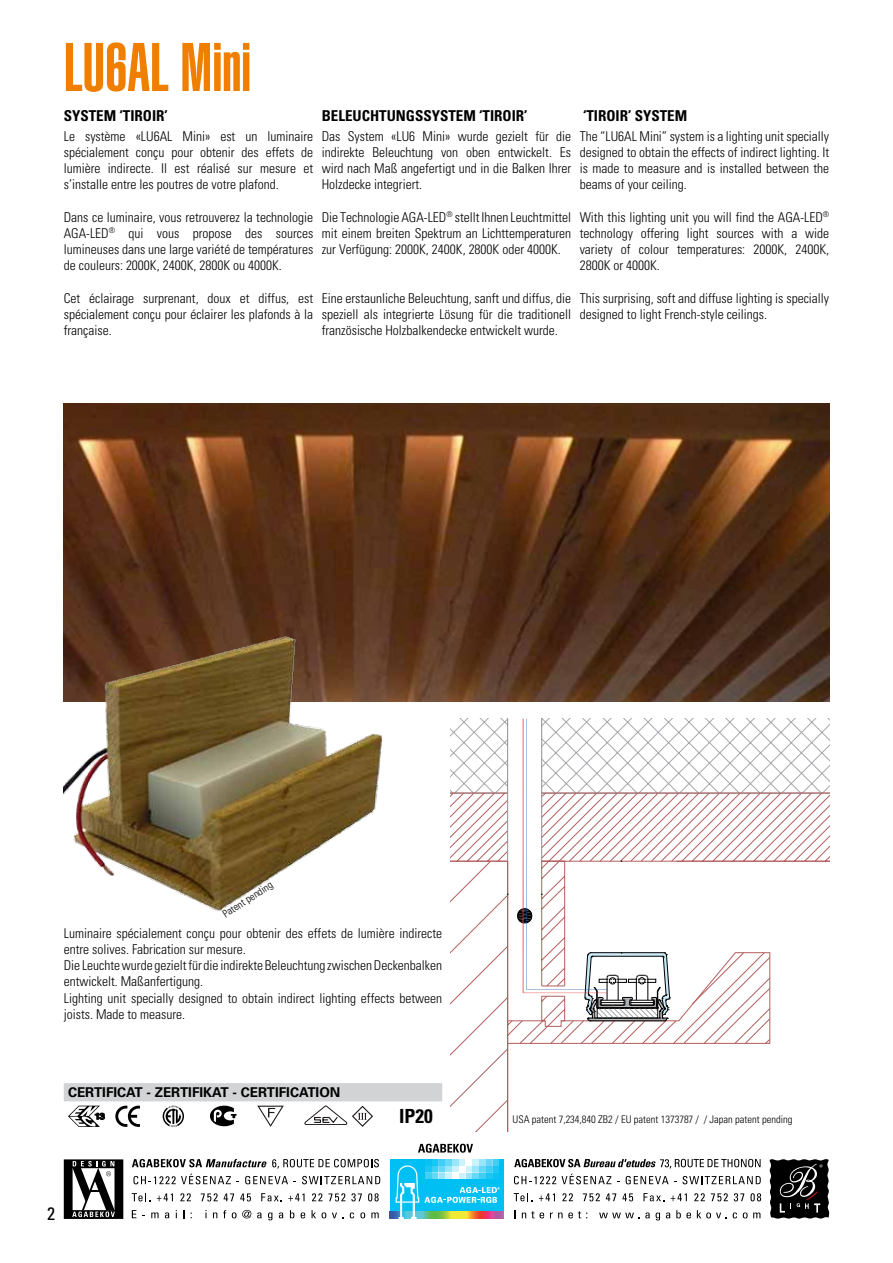
<style>
.page{position:relative;width:893px;height:1263px;background:#fff}
.page>*{position:absolute;margin:0;border:0;box-sizing:border-box;transform-origin:0 0}
.t1{font:67.5px "Helvetica LT Std Ultra Comp";color:#f07f00}
.t2{font:700 condensed 19.5px "Univers LT Std";color:#000}
.t3{font:condensed 18px "Univers LT Std";color:#000}
.t4{font:700 condensed 15px "Univers";color:#000}
.t5{font:300 condensed 13.5px/16.2px "Univers";color:#000;text-align:justify}
.t6{font:700 13.5px "Univers LT Std";color:#000}
.t7{font:300 condensed 10.5px "Univers";color:#000}
.t8{font:700 8.7px "Helvetica";color:#000;scale:1.22 1}
</style>
<div class="page">
<svg style="left:418px;top:1144px;width:55px;height:9px"></svg>
<svg style="left:769px;top:1159px;width:60px;height:60px;background:#2b2a2a"></svg>
<svg style="left:64px;top:1159px;width:59px;height:60px"></svg>
<svg style="left:132px;top:1193px;width:18px;height:8px"></svg>
<svg style="left:157px;top:1193px;width:16px;height:8px"></svg>
<svg style="left:180px;top:1193px;width:11px;height:8px"></svg>
<svg style="left:201px;top:1193px;width:17px;height:8px"></svg>
<svg style="left:224px;top:1193px;width:10px;height:8px"></svg>
<svg style="left:240px;top:1193px;width:11px;height:8px"></svg>
<svg style="left:261px;top:1193px;width:21px;height:8px"></svg>
<svg style="left:288px;top:1193px;width:17px;height:8px"></svg>
<svg style="left:312px;top:1193px;width:50px;height:8px"></svg>
<svg style="left:368px;top:1193px;width:11px;height:8px"></svg>
<svg style="left:132px;top:1210px;width:4px;height:8px"></svg>
<svg style="left:151px;top:1212px;width:8px;height:6px"></svg>
<svg style="left:165px;top:1212px;width:4px;height:6px"></svg>
<svg style="left:205px;top:1210px;width:2px;height:8px"></svg>
<svg style="left:213px;top:1212px;width:4px;height:6px"></svg>
<svg style="left:223px;top:1210px;width:3px;height:8px"></svg>
<svg style="left:232px;top:1210px;width:19px;height:8px"></svg>
<svg style="left:257px;top:1212px;width:5px;height:6px"></svg>
<svg style="left:268px;top:1212px;width:4px;height:8px"></svg>
<svg style="left:279px;top:1212px;width:4px;height:6px"></svg>
<svg style="left:290px;top:1210px;width:4px;height:8px"></svg>
<svg style="left:301px;top:1212px;width:4px;height:6px"></svg>
<svg style="left:312px;top:1210px;width:4px;height:8px"></svg>
<svg style="left:322px;top:1212px;width:4px;height:6px"></svg>
<svg style="left:332px;top:1212px;width:11px;height:6px"></svg>
<svg style="left:350px;top:1212px;width:4px;height:6px"></svg>
<svg style="left:360px;top:1212px;width:5px;height:6px"></svg>
<svg style="left:371px;top:1212px;width:8px;height:6px"></svg>
<svg style="left:522px;top:1211px;width:22px;height:7px"></svg>
<svg style="left:550px;top:1211px;width:37px;height:7px"></svg>
<svg style="left:599px;top:1212px;width:51px;height:6px"></svg>
<svg style="left:656px;top:1212px;width:4px;height:8px"></svg>
<svg style="left:666px;top:1212px;width:4px;height:6px"></svg>
<svg style="left:676px;top:1210px;width:15px;height:8px"></svg>
<svg style="left:697px;top:1210px;width:30px;height:8px"></svg>
<svg style="left:733px;top:1212px;width:4px;height:6px"></svg>
<svg style="left:743px;top:1212px;width:17px;height:6px"></svg>
<svg style="left:514px;top:1193px;width:18px;height:8px"></svg>
<svg style="left:539px;top:1193px;width:16px;height:8px"></svg>
<svg style="left:562px;top:1193px;width:11px;height:8px"></svg>
<svg style="left:583px;top:1193px;width:17px;height:8px"></svg>
<svg style="left:606px;top:1193px;width:10px;height:8px"></svg>
<svg style="left:622px;top:1193px;width:11px;height:8px"></svg>
<svg style="left:643px;top:1193px;width:21px;height:8px"></svg>
<svg style="left:671px;top:1193px;width:16px;height:8px"></svg>
<svg style="left:694px;top:1193px;width:11px;height:8px"></svg>
<svg style="left:711px;top:1193px;width:17px;height:8px"></svg>
<svg style="left:734px;top:1193px;width:10px;height:8px"></svg>
<svg style="left:750px;top:1193px;width:11px;height:8px"></svg>
<svg style="left:133px;top:1173px;width:98px;height:11px"></svg>
<svg style="left:245px;top:1176px;width:43px;height:8px"></svg>
<svg style="left:302px;top:1176px;width:78px;height:8px"></svg>
<svg style="left:132px;top:1159px;width:134px;height:8px"></svg>
<svg style="left:272px;top:1159px;width:107px;height:10px"></svg>
<svg style="left:514px;top:1159px;width:247px;height:25px"></svg>
<div style="left:390px;top:1159px;width:113px;height:59px;background:#00c0f3"></div>
<img style="left:390px;top:1212px;width:113px;height:6px">
<svg style="left:396px;top:1159px;width:104px;height:60px"></svg>
<img style="left:64px;top:404px;width:765px;height:298px">
<img style="left:64px;top:629px;width:331px;height:282px">
<svg style="left:451px;top:719px;width:378px;height:74px"></svg>
<svg style="left:451px;top:793px;width:378px;height:234px"></svg>
<hr style="left:523px;top:719px;width:1px;height:197px;background:#ee322d">
<hr style="left:541px;top:719px;width:1px;height:142px;background:#8c8e91">
<hr style="left:507px;top:719px;width:1px;height:142px;background:#8c8e91">
<hr style="left:526px;top:719px;width:1px;height:197px;background:#2255a6">
<svg style="left:506px;top:860px;width:264px;height:184px"></svg>
<svg style="left:64px;top:1083px;width:378px;height:44px"></svg>
<h1 class="t1" style="left:64px;top:29px;width:189px">LU6AL Mini</h1>
<p class="t4" style="left:64px;top:107px;width:106px">SYSTEM ‘TIROIR’</p>
<p class="t4" style="left:322px;top:107px;width:207px">BELEUCHTUNGSSYSTEM ‘TIROIR’</p>
<p class="t5" style="left:64px;top:128px;width:251px">Le système «LU6AL Mini» est un luminaire spécialement conçu pour obtenir des effets de lumière indirecte. Il est réalisé sur mesure et s’installe entre les poutres de votre plafond.</p>
<p class="t5" style="left:64px;top:209px;width:251px">Dans ce luminaire, vous retrouverez la technologie AGA-LED<sup>®</sup> qui vous propose des sources lumineuses dans une large variété de températures de couleurs: 2000K, 2400K, 2800K ou 4000K.</p>
<p class="t5" style="left:64px;top:290px;width:251px">Cet éclairage surprenant, doux et diffus, est spécialement conçu pour éclairer les plafonds à la française.</p>
<p class="t5" style="left:322px;top:128px;width:251px">Das System «LU6 Mini» wurde gezielt für die indirekte Beleuchtung von oben entwickelt. Es wird nach Maß angefertigt und in die Balken Ihrer Holzdecke integriert.</p>
<p class="t5" style="left:322px;top:209px;width:251px">Die Technologie AGA-LED<sup>®</sup> stellt Ihnen Leuchtmittel mit einem breiten Spektrum an Lichttemperaturen zur Verfügung: 2000K, 2400K, 2800K oder 4000K.</p>
<p class="t5" style="left:322px;top:290px;width:251px">Eine erstaunliche Beleuchtung, sanft und diffus, die speziell als integrierte Lösung für die traditionell französische Holzbalkendecke entwickelt wurde.</p>
<p class="t4" style="left:583px;top:107px;width:106px">‘TIROIR’ SYSTEM</p>
<p class="t5" style="left:580px;top:128px;width:251px">The “LU6AL Mini” system is a lighting unit specially designed to obtain the effects of indirect lighting. It is made to measure and is installed between the beams of your ceiling.</p>
<p class="t5" style="left:580px;top:209px;width:251px">With this lighting unit you will find the AGA-LED<sup>® </sup>technology offering light sources with a wide variety of colour temperatures: 2000K, 2400K, 2800K or 4000K.</p>
<p class="t5" style="left:580px;top:290px;width:251px">This surprising, soft and diffuse lighting is specially designed to light French-style ceilings.</p>
<p class="t7" style="left:220px;top:909px;width:59px;rotate:-33deg">Patent pending</p>
<p class="t5" style="left:64px;top:925px;width:380px;text-align:left">Luminaire spécialement conçu pour obtenir des effets de lumière indirecte entre solives. Fabrication sur mesure.<br>Die Leuchte wurde gezielt für die indirekte Beleuchtung zwischen Deckenbalken entwickelt. Maßanfertigung.<br>Lighting unit specially designed to obtain indirect lighting effects between joists. Made to measure.</p>
<p class="t6" style="left:68px;top:1084px;width:274px">CERTIFICAT - ZERTIFIKAT - CERTIFICATION</p>
<p class="t8" style="left:94px;top:1109px;width:10px">13</p>
<h2 class="t2" style="left:399px;top:1104px;width:35px">IP20</h2>
<h3 class="t3" style="left:47px;top:1203px;width:9px">2</h3>
<p class="t7" style="left:513px;top:1112px;width:281px">USA patent 7,234,840 ZB2 / EU patent 1373787 / / Japan patent pending</p>
</div>
